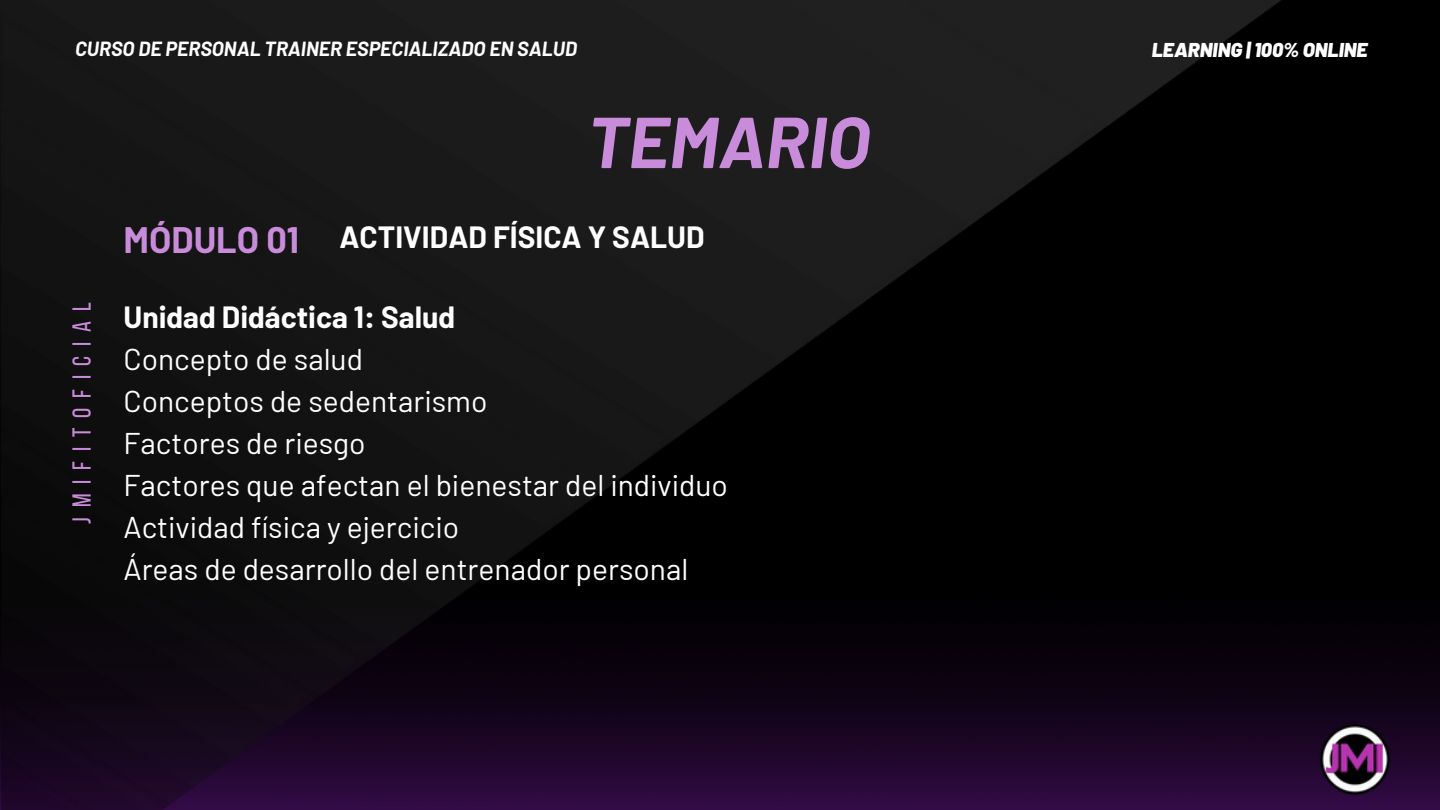
<style>
.page{position:relative;width:1440px;height:810px;background:#000}
.page>*{position:absolute;margin:0;border:0;box-sizing:border-box;transform-origin:0 0}
.t1{font:italic 700 72px "Barlow";color:#c98cdb}
.t2{font:700 36px "Barlow";color:#c98cdb}
.t3{font:30px/42px "Barlow";color:#fff}
.t4{font:700 30px "Barlow";color:#fff}
.t5{font:26px "Bebas Neue";letter-spacing:.38em;color:#c98cdb}
.t6{font:italic 700 20px "Barlow";color:#fff}
.t7{font:italic 900 20px "Barlow";color:#fff}
.s1{font-weight:700}
</style>
<div class="page">
<img style="left:1282px;top:645px;width:158px;height:165px">
<img style="left:1315px;top:720px;width:80px;height:79px">
<img style="left:0;top:0;width:1282px;height:810px">
<p class="t6" style="left:75px;top:36px;width:503px">CURSO DE PERSONAL TRAINER ESPECIALIZADO EN SALUD</p>
<h2 class="t1" style="left:587px;top:96px;width:284px">TEMARIO</h2>
<h1 class="t5" style="left:71px;top:524px;width:223px;rotate:-90deg">jmifitoficial</h1>
<h4 class="t2" style="left:123px;top:217px;width:177px">MÓDULO 01</h4>
<p class="t4" style="left:339px;top:218px;width:367px">ACTIVIDAD FÍSICA Y SALUD</p>
<h3 class="t3" style="left:123px;top:295px;width:606px"><span class="s1">Unidad Didáctica 1: Salud<br></span>Concepto de salud<br>Conceptos de sedentarismo<br>Factores de riesgo<br>Factores que afectan el bienestar del individuo<br>Actividad física y ejercicio<br>Áreas de desarrollo del entrenador personal</h3>
<h5 class="t7" style="left:1152px;top:37px;width:217px">LEARNING | 100% ONLINE</h5>
</div>
